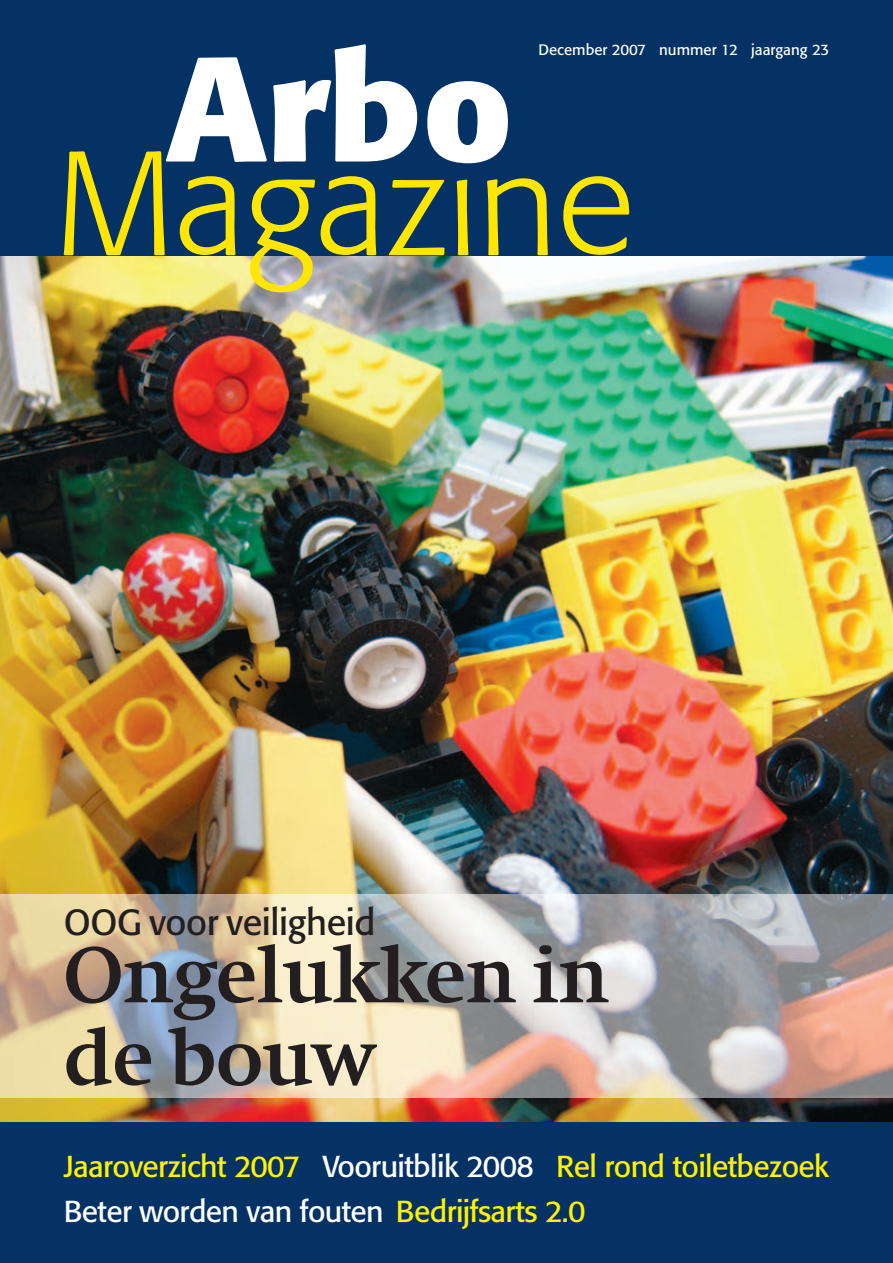
<style>
.page{position:relative;width:893px;height:1263px;background:#fff}
.page>*{position:absolute;margin:0;border:0;box-sizing:border-box;transform-origin:0 0}
.t1{font:700 82.5px/82.5px "Swift";letter-spacing:-.01em;color:#231f20}
.t2{font:36px "Formata";letter-spacing:-.01em;color:#231f20}
.t3{font:30px/45px "Formata";letter-spacing:-.02em;color:#fff101}
.t4{font:15px "Formata";color:#fff}
.s1{color:#fff}
</style>
<div class="page">
<img style="left:0;top:255px;width:893px;height:868px">
<div style="left:0;top:0;width:893px;height:255px;background:#053264"></div>
<div style="left:0;top:1123px;width:893px;height:140px;background:#053264"></div>
<svg style="left:64px;top:151px;width:565px;height:141px"></svg>
<svg style="left:166px;top:44px;width:342px;height:119px"></svg>
<img style="left:0;top:895px;width:893px;height:202px">
<p class="t4" style="left:538px;top:43px;width:292px">December 2007 nummer 12 jaargang 23</p>
<p class="t2" style="left:64px;top:906px;width:313px">OOG voor veiligheid</p>
<h1 class="t1" style="left:64px;top:941px;width:547px">Ongelukken in de bouw</h1>
<p class="t3" style="left:64px;top:1147px;width:767px">Jaaroverzicht 2007 <span class="s1">Vooruitblik 2008</span> Rel rond toiletbezoek<br><span class="s1">Beter worden van fouten</span> Bedrijfsarts 2.0</p>
</div>
